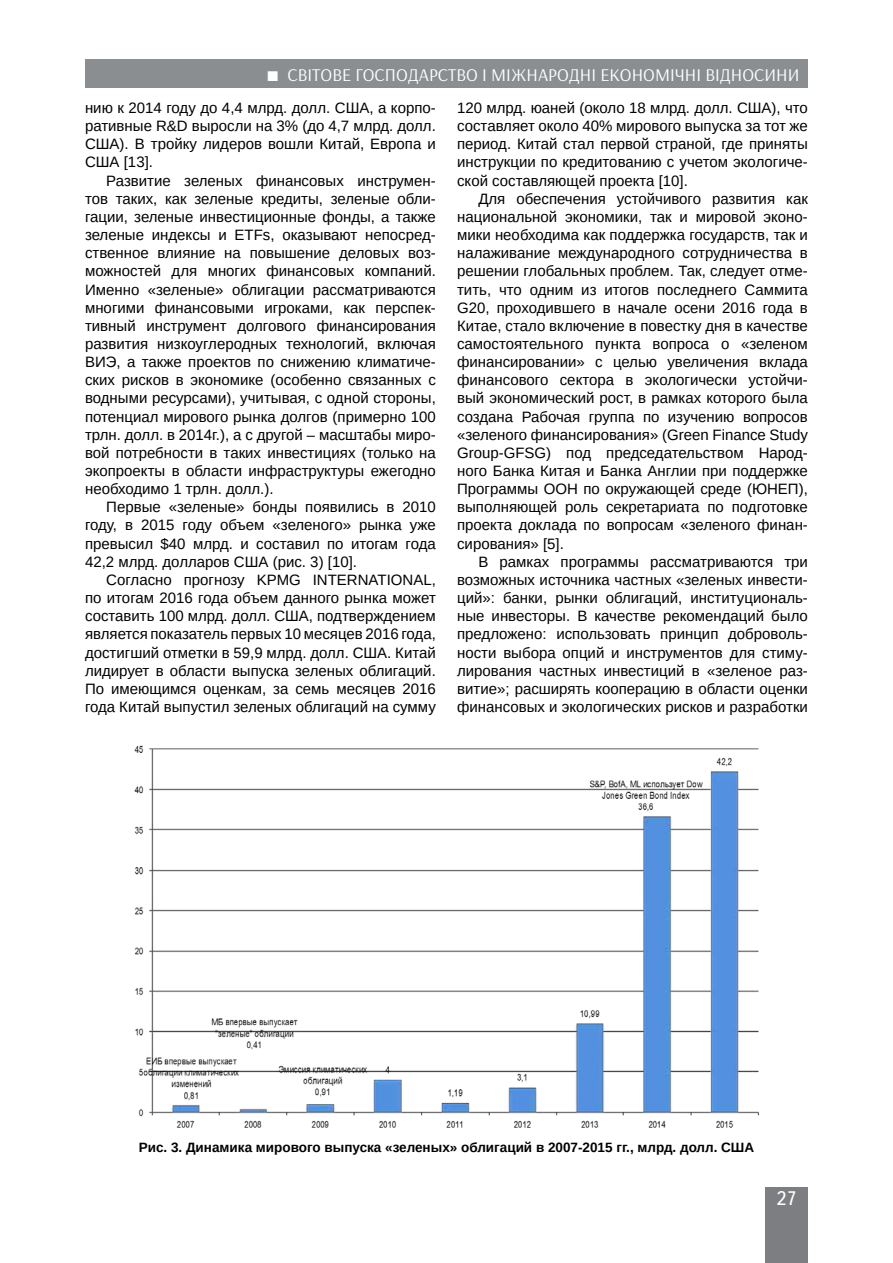
<style>
.page{position:relative;width:893px;height:1263px;background:#fff}
.page>*{position:absolute;margin:0;border:0;box-sizing:border-box;transform-origin:0 0}
.t1{font:19.5px "Ukrainian Text";color:#fff}
.t2{font:18px "Arsenal";color:#fff}
.t3{font:15px/18.1px "Arimo";color:#000;text-align:justify}
.t4{font:700 13.5px "Arimo";color:#000}
</style>
<div class="page">
<div style="left:765px;top:1187px;width:43px;height:76px;background:#7d7e81"></div>
<div style="left:85px;top:60px;width:723px;height:28px;background:#8b8e90"></div>
<img style="left:134px;top:745px;width:625px;height:383px">
<p class="t2" style="left:287px;top:64px;width:513px">Світове господарство і міжнародні економічні відносини</p>
<p class="t3" style="left:85px;top:99px;width:352px">нию к 2014 году до 4,4 млрд. долл. США, а корпо&shy;ративные R&amp;D выросли на 3% (до 4,7 млрд. долл.<br>США). В тройку лидеров вошли Китай, Европа и США [13].</p>
<p class="t3" style="left:85px;top:171px;width:352px;text-indent:21px">Развитие зеленых финансовых инструмен&shy;тов таких, как зеленые кредиты, зеленые обли&shy;гации, зеленые инвестиционные фонды, а также зеленые индексы и ETFs, оказывают непосред&shy;ственное влияние на повышение деловых воз&shy;можностей для многих финансовых компаний.<br>Именно «зеленые» облигации рассматриваются многими финансовыми игроками, как перспек&shy;тивный инструмент долгового финансирования развития низкоуглеродных технологий, включая ВИЭ, а также проектов по снижению климатиче&shy;ских рисков в экономике (особенно связанных с водными ресурсами), учитывая, с одной стороны, потенциал мирового рынка долгов (примерно 100 трлн. долл. в 2014г.), а с другой – масштабы миро&shy;вой потребности в таких инвестициях (только на экопроекты в области инфраструктуры ежегодно необходимо 1 трлн. долл.).</p>
<p class="t3" style="left:85px;top:498px;width:352px;text-indent:21px">Первые «зеленые» бонды появились в 2010 году, в 2015 году объем «зеленого» рынка уже превысил $40 млрд. и составил по итогам года 42,2 млрд. долларов США (рис. 3) [10].</p>
<p class="t3" style="left:85px;top:571px;width:352px;text-indent:21px">Согласно прогнозу KPMG INTERNATIONAL, по итогам 2016 года объем данного рынка может составить 100 млрд. долл. США, подтверждением является показатель первых 10 месяцев 2016 года, достигший отметки в 59,9 млрд. долл. США. Китай лидирует в области выпуска зеленых облигаций.<br>По имеющимся оценкам, за семь месяцев 2016 года Китай выпустил зеленых облигаций на сумму</p>
<p class="t3" style="left:457px;top:99px;width:352px">120 млрд. юаней (около 18 млрд. долл. США), что составляет около 40% мирового выпуска за тот же период. Китай стал первой страной, где приняты инструкции по кредитованию с учетом экологиче&shy;ской составляющей проекта [10].</p>
<p class="t3" style="left:457px;top:190px;width:352px;text-indent:21px">Для обеспечения устойчивого развития как национальной экономики, так и мировой эконо&shy;мики необходима как поддержка государств, так и налаживание международного сотрудничества в решении глобальных проблем. Так, следует отме&shy;тить, что одним из итогов последнего Саммита G20, проходившего в начале осени 2016 года в Китае, стало включение в повестку дня в качестве самостоятельного пункта вопроса о «зеленом финансировании» с целью увеличения вклада финансового сектора в экологически устойчи&shy;вый экономический рост, в рамках которого была создана Рабочая группа по изучению вопросов «зеленого финансирования» (Green Finance Study Group-GFSG) под председательством Народ&shy;ного Банка Китая и Банка Англии при поддержке Программы ООН по окружающей среде (ЮНЕП), выполняющей роль секретариата по подготовке проекта доклада по вопросам «зеленого финан&shy;сирования» [5].</p>
<p class="t3" style="left:457px;top:553px;width:352px;text-indent:21px">В рамках программы рассматриваются три возможных источника частных «зеленых инвести&shy;ций»: банки, рынки облигаций, институциональ&shy;ные инвесторы. В качестве рекомендаций было предложено: использовать принцип доброволь&shy;ности выбора опций и инструментов для стиму&shy;лирования частных инвестиций в «зеленое раз&shy;витие»; расширять кооперацию в области оценки финансовых и экологических рисков и разработки</p>
<p class="t4" style="left:139px;top:1138px;width:616px">Рис. 3. Динамика мирового выпуска «зеленых» облигаций в 2007-2015 гг., млрд. долл. США</p>
<h1 class="t1" style="left:776px;top:1188px;width:22px">27</h1>
</div>
